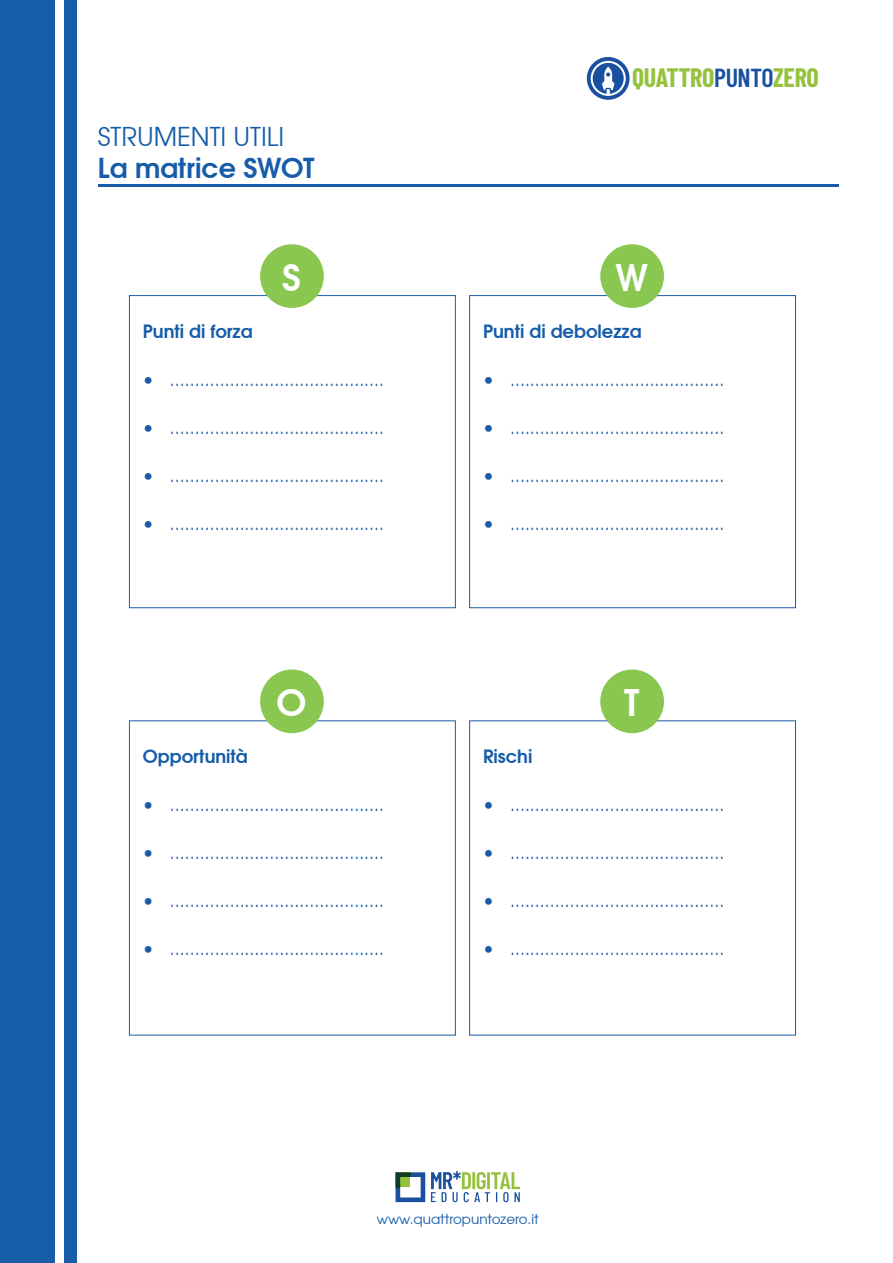
<style>
.page{position:relative;width:893px;height:1263px;background:#fff}
.page>*{position:absolute;margin:0;border:0;box-sizing:border-box;transform-origin:0 0}
.t1{font:700 36px "Te X Gyre Adventor";color:#fff}
.t2{font:700 27px "Te X Gyre Adventor";color:#165ca9}
.t3{font:700 25.95px "Barlow Condensed";letter-spacing:-.01em;color:#95c23d}
.t4{font:25.5px "Te X Gyre Adventor";color:#165ca9}
.t5{font:18px "Te X Gyre Adventor";color:#165ca9}
.t6{font:700 18px "Te X Gyre Adventor";color:#165ca9}
.t7{font:13.5px "Te X Gyre Adventor";color:#165ca9}
.s1{font-weight:600;color:#1951a0}
</style>
<div class="page">
<div style="left:0;top:0;width:55px;height:1262px;background:#165ca9"></div>
<div style="left:64px;top:0;width:13px;height:1262px;background:#165ca9"></div>
<svg style="left:587px;top:57px;width:43px;height:43px"></svg>
<div style="left:129px;top:295px;width:327px;height:313px;border:1px solid #195ba8"></div>
<div style="left:260px;top:244px;width:64px;height:64px;background:#8ac751;border-radius:50%"></div>
<div style="left:469px;top:295px;width:327px;height:313px;border:1px solid #195ba8"></div>
<div style="left:600px;top:244px;width:64px;height:64px;background:#8ac751;border-radius:50%"></div>
<div style="left:129px;top:720px;width:327px;height:315px;border:1px solid #195ba8"></div>
<div style="left:260px;top:669px;width:64px;height:64px;background:#8ac751;border-radius:50%"></div>
<div style="left:469px;top:720px;width:327px;height:315px;border:1px solid #195ba8"></div>
<div style="left:600px;top:669px;width:64px;height:64px;background:#8ac751;border-radius:50%"></div>
<hr style="left:99px;top:184px;width:740px;height:2px;background:#195ba8">
<svg style="left:431px;top:1171px;width:89px;height:31px"></svg>
<svg style="left:396px;top:1172px;width:29px;height:30px"></svg>
<p class="t4" style="left:98px;top:121px;width:188px">STRUMENTI UTILI</p>
<p class="t2" style="left:98px;top:151px;width:218px">La matrice SWOT</p>
<p class="t1" style="left:282px;top:255px;width:20px">S</p>
<p class="t6" style="left:143px;top:319px;width:111px">Punti di forza</p>
<p class="t5" style="left:143px;top:368px;width:243px">• ...........................................</p>
<p class="t5" style="left:143px;top:416px;width:243px">• ...........................................</p>
<p class="t5" style="left:143px;top:464px;width:243px">• ...........................................</p>
<p class="t5" style="left:143px;top:512px;width:243px">• ...........................................</p>
<p class="t1" style="left:276px;top:680px;width:32px">O</p>
<p class="t6" style="left:143px;top:745px;width:106px">Opportunità</p>
<p class="t5" style="left:143px;top:793px;width:243px">• ...........................................</p>
<p class="t5" style="left:143px;top:841px;width:243px">• ...........................................</p>
<p class="t5" style="left:143px;top:889px;width:243px">• ...........................................</p>
<p class="t5" style="left:143px;top:937px;width:243px">• ...........................................</p>
<p class="t3" style="left:632px;top:59px;width:188px">QUATTRO<span class="s1">PUNTO</span>ZERO</p>
<p class="t1" style="left:616px;top:255px;width:34px">W</p>
<p class="t6" style="left:483px;top:319px;width:160px">Punti di debolezza</p>
<p class="t5" style="left:483px;top:368px;width:243px">• ...........................................</p>
<p class="t5" style="left:483px;top:416px;width:243px">• ...........................................</p>
<p class="t5" style="left:483px;top:464px;width:243px">• ...........................................</p>
<p class="t5" style="left:483px;top:512px;width:243px">• ...........................................</p>
<p class="t1" style="left:624px;top:680px;width:17px">T</p>
<p class="t6" style="left:483px;top:745px;width:51px">Rischi</p>
<p class="t5" style="left:483px;top:793px;width:243px">• ...........................................</p>
<p class="t5" style="left:483px;top:841px;width:243px">• ...........................................</p>
<p class="t5" style="left:483px;top:889px;width:243px">• ...........................................</p>
<p class="t5" style="left:483px;top:937px;width:243px">• ...........................................</p>
<p class="t7" style="left:377px;top:1211px;width:163px">www.quattropuntozero.it</p>
</div>
